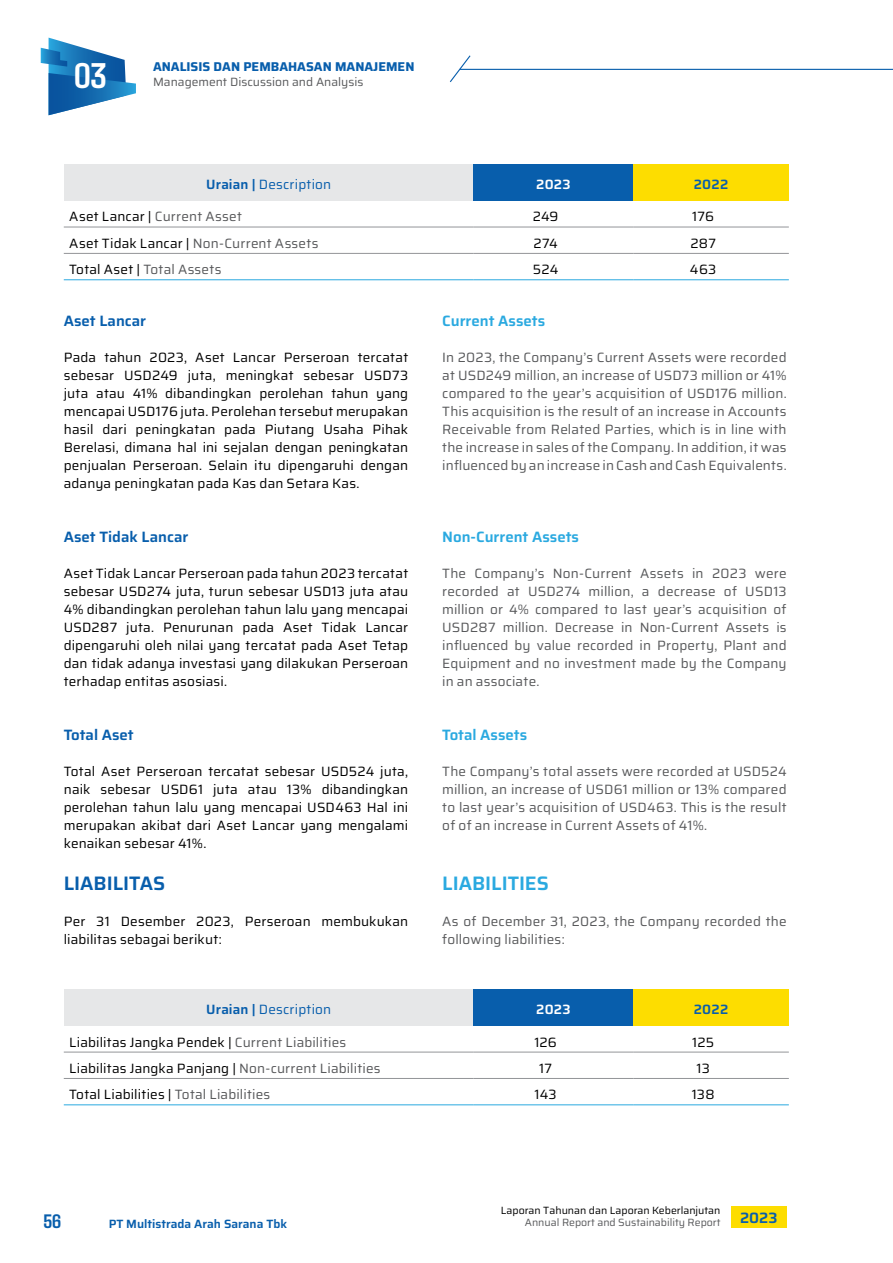
<style>
.page{position:relative;width:893px;height:1263px;background:#fff}
.page>*{position:absolute;margin:0;border:0;box-sizing:border-box;transform-origin:0 0}
.t1{font:700 35.7px "Agdasima";color:#fff}
.t2{font:100 19.5px "Saira";color:#2aa9e0}
.t3{font:100 19.5px "Saira";color:#085eac}
.t4{font:700 19.5px "Agdasima";color:#085eac}
.t5{font:100 15px "Saira";color:#2aa9e0}
.t6{font:100 15px "Saira";color:#085eac}
.t7{font:100 13.5px/18px "Saira";letter-spacing:.01em;color:#000;text-align:justify}
.t8{font:100 13.5px/18px "Saira";letter-spacing:.015em;color:#58595b;text-align:justify}
.t9{font:100 13.5px "Saira";letter-spacing:.015em;color:#085eac}
.t10{font:100 13.5px "Saira";letter-spacing:.02em;color:#fff}
.t11{font:100 12.75px "Saira";color:#085eac}
.t12{font:100 12px "Saira";color:#58595b}
.t13{font:100 12px "Saira";color:#085eac}
.t14{font:100 10.5px "Saira";color:#000}
.t15{font:100 10.5px "Saira";color:#58595b}
.s1{color:#000}
.s2{color:#58595b}
</style>
<div class="page">
<div style="left:731px;top:1207px;width:56px;height:21px;background:#fddd00"></div>
<svg style="left:41px;top:38px;width:95px;height:77px"></svg>
<svg style="left:450px;top:55px;width:22px;height:28px"></svg>
<hr style="left:460px;top:69px;width:433px;height:1px;background:#085eac">
<div style="left:64px;top:989px;width:410px;height:37px;background:#e6e7e8"></div>
<div style="left:474px;top:989px;width:159px;height:37px;background:#085eac"></div>
<div style="left:633px;top:989px;width:156px;height:37px;background:#fddd00"></div>
<hr style="left:64px;top:1052px;width:410px;height:1px;background:#939598">
<hr style="left:474px;top:1052px;width:159px;height:1px;background:#939598">
<hr style="left:633px;top:1052px;width:156px;height:1px;background:#939598">
<hr style="left:64px;top:1078px;width:410px;height:1px;background:#939598">
<hr style="left:474px;top:1078px;width:159px;height:1px;background:#939598">
<hr style="left:633px;top:1078px;width:156px;height:1px;background:#939598">
<hr style="left:64px;top:1104px;width:410px;height:1px;background:#2aa9e0">
<hr style="left:474px;top:1104px;width:159px;height:1px;background:#2aa9e0">
<hr style="left:633px;top:1104px;width:156px;height:1px;background:#2aa9e0">
<div style="left:64px;top:164px;width:410px;height:37px;background:#e6e7e8"></div>
<div style="left:474px;top:164px;width:159px;height:37px;background:#085eac"></div>
<div style="left:633px;top:164px;width:156px;height:37px;background:#fddd00"></div>
<hr style="left:64px;top:227px;width:410px;height:1px;background:#939598">
<hr style="left:474px;top:227px;width:159px;height:1px;background:#939598">
<hr style="left:633px;top:227px;width:156px;height:1px;background:#939598">
<hr style="left:64px;top:253px;width:410px;height:1px;background:#939598">
<hr style="left:474px;top:253px;width:159px;height:1px;background:#939598">
<hr style="left:633px;top:253px;width:156px;height:1px;background:#939598">
<hr style="left:64px;top:279px;width:410px;height:1px;background:#2aa9e0">
<hr style="left:474px;top:279px;width:159px;height:1px;background:#2aa9e0">
<hr style="left:633px;top:279px;width:156px;height:1px;background:#2aa9e0">
<h1 class="t1" style="left:74px;top:56px;width:35px">03</h1>
<p class="t11" style="left:153px;top:56px;width:263px">ANALISIS DAN PEMBAHASAN MANAJEMEN</p>
<p class="t12" style="left:153px;top:72px;width:212px">Management Discussion and Analysis</p>
<p class="t9" style="left:206px;top:173px;width:127px">Uraian | Description</p>
<p class="t10" style="left:536px;top:173px;width:36px">2023</p>
<p class="t9" style="left:694px;top:173px;width:36px">2022</p>
<p class="t8" style="left:69px;top:207px;width:174px"><span class="s1">Aset Lancar |</span> Current Asset</p>
<p class="t7" style="left:533px;top:207px;width:27px">249</p>
<p class="t7" style="left:692px;top:207px;width:23px">176</p>
<p class="t8" style="left:69px;top:234px;width:251px"><span class="s1">Aset Tidak Lancar |</span> Non-Current Assets</p>
<p class="t7" style="left:533px;top:234px;width:26px">274</p>
<p class="t7" style="left:690px;top:234px;width:27px">287</p>
<p class="t8" style="left:69px;top:260px;width:154px"><span class="s1">Total Aset |</span> Total Assets</p>
<p class="t7" style="left:533px;top:260px;width:27px">524</p>
<p class="t7" style="left:690px;top:260px;width:28px">463</p>
<p class="t6" style="left:64px;top:309px;width:84px">Aset Lancar</p>
<p class="t7" style="left:64px;top:348px;width:346px">Pada tahun 2023, Aset Lancar Perseroan tercatat sebesar USD249 juta, meningkat sebesar USD73 juta atau 41% dibandingkan perolehan tahun yang mencapai USD176 juta. Perolehan tersebut merupakan hasil dari peningkatan pada Piutang Usaha Pihak Berelasi, dimana hal ini sejalan dengan peningkatan penjualan Perseroan. Selain itu dipengaruhi dengan adanya peningkatan pada Kas dan Setara Kas.</p>
<p class="t6" style="left:64px;top:525px;width:126px">Aset Tidak Lancar</p>
<p class="t7" style="left:64px;top:564px;width:346px">Aset Tidak Lancar Perseroan pada tahun 2023 tercatat sebesar USD274 juta, turun sebesar USD13 juta atau 4% dibandingkan perolehan tahun lalu yang mencapai USD287 juta. Penurunan pada Aset Tidak Lancar dipengaruhi oleh nilai yang tercatat pada Aset Tetap dan tidak adanya investasi yang dilakukan Perseroan terhadap entitas asosiasi.</p>
<p class="t6" style="left:64px;top:723px;width:72px">Total Aset</p>
<p class="t7" style="left:64px;top:762px;width:346px">Total Aset Perseroan tercatat sebesar USD524 juta, naik sebesar USD61 juta atau 13% dibandingkan perolehan tahun lalu yang mencapai USD463 Hal ini merupakan akibat dari Aset Lancar yang mengalami kenaikan sebesar 41%.</p>
<h2 class="t3" style="left:64px;top:867px;width:103px">LIABILITAS</h2>
<p class="t7" style="left:64px;top:911px;width:346px">Per 31 Desember 2023, Perseroan membukukan liabilitas sebagai berikut:</p>
<p class="t5" style="left:442px;top:309px;width:104px">Current Assets</p>
<p class="t8" style="left:442px;top:348px;width:346px">In 2023, the Company’s Current Assets were recorded at USD249 million, an increase of USD73 million or 41% compared to the year’s acquisition of USD176 million.<br>This acquisition is the result of an increase in Accounts Receivable from Related Parties, which is in line with the increase in sales of the Company. In addition, it was influenced by an increase in Cash and Cash Equivalents.</p>
<p class="t5" style="left:442px;top:525px;width:138px">Non-Current Assets</p>
<p class="t8" style="left:442px;top:564px;width:346px">The Company’s Non-Current Assets in 2023 were recorded at USD274 million, a decrease of USD13 million or 4% compared to last year’s acquisition of USD287 million. Decrease in Non-Current Assets is influenced by value recorded in Property, Plant and Equipment and no investment made by the Company in an associate.</p>
<p class="t5" style="left:442px;top:723px;width:87px">Total Assets</p>
<p class="t8" style="left:442px;top:762px;width:346px">The Company’s total assets were recorded at USD524 million, an increase of USD61 million or 13% compared to last year’s acquisition of USD463. This is the result of of an increase in Current Assets of 41%.</p>
<h2 class="t2" style="left:442px;top:867px;width:108px">LIABILITIES</h2>
<p class="t8" style="left:442px;top:911px;width:346px">As of December 31, 2023, the Company recorded the following liabilities:</p>
<p class="t9" style="left:206px;top:998px;width:127px">Uraian | Description</p>
<p class="t10" style="left:536px;top:998px;width:36px">2023</p>
<p class="t9" style="left:694px;top:998px;width:36px">2022</p>
<p class="t7" style="left:69px;top:1032px;width:279px">Liabilitas Jangka Pendek | <span class="s2">Current Liabilities</span></p>
<p class="t7" style="left:534px;top:1032px;width:24px">126</p>
<p class="t7" style="left:692px;top:1032px;width:23px">125</p>
<p class="t7" style="left:69px;top:1059px;width:313px">Liabilitas Jangka Panjang | <span class="s2">Non-current Liabilities</span></p>
<p class="t7" style="left:539px;top:1059px;width:14px">17</p>
<p class="t7" style="left:696px;top:1059px;width:15px">13</p>
<p class="t7" style="left:69px;top:1085px;width:203px">Total Liabilities | <span class="s2">Total Liabilities</span></p>
<p class="t7" style="left:535px;top:1085px;width:24px">143</p>
<p class="t7" style="left:692px;top:1085px;width:24px">138</p>
<h2 class="t4" style="left:43px;top:1210px;width:19px">56</h2>
<p class="t13" style="left:109px;top:1214px;width:180px">PT Multistrada Arah Sarana Tbk</p>
<p class="t14" style="left:501px;top:1202px;width:221px">Laporan Tahunan dan Laporan Keberlanjutan</p>
<p class="t15" style="left:525px;top:1214px;width:197px">Annual Report and Sustainability Report</p>
<p class="t6" style="left:740px;top:1206px;width:39px">2023</p>
</div>
